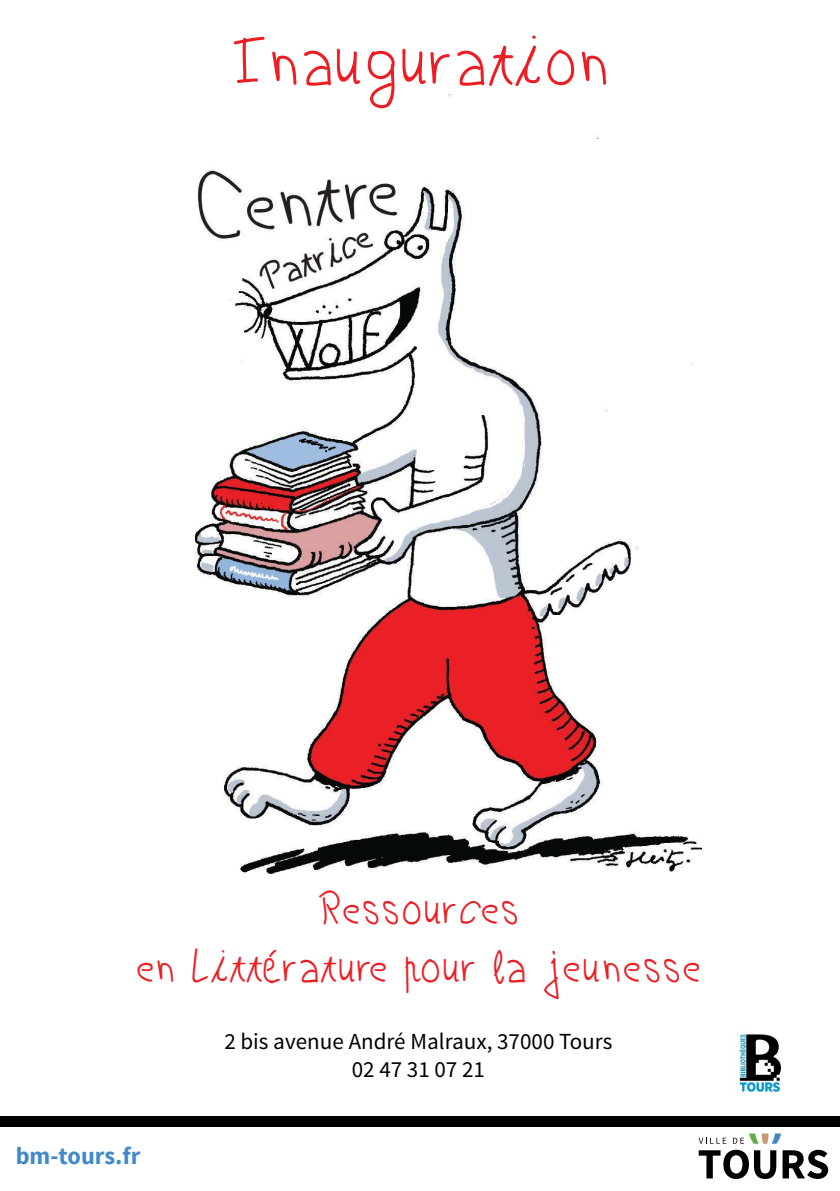
<style>
.page{position:relative;width:840px;height:1191px;background:#fff}
.page>*{position:absolute;margin:0;border:0;box-sizing:border-box;transform-origin:0 0}
.t1{font:75.6px "Boyscout";color:#ed1d24}
.t2{font:48.6px/58.4px "Boyscout";color:#ed1d24;text-align:center}
.t3{font:700 24.2px "Source Sans Pro";color:#4389c8}
.t4{font:23px/27.6px "Source Sans Pro";color:#000;text-align:center}
</style>
<div class="page">
<img style="left:195px;top:95px;width:505px;height:778px">
<div style="left:0;top:1115px;width:839px;height:11px;background:#000"></div>
<svg style="left:698px;top:1149px;width:77px;height:30px"></svg>
<svg style="left:782px;top:1149px;width:45px;height:30px"></svg>
<svg style="left:698px;top:1137px;width:27px;height:6px"></svg>
<svg style="left:733px;top:1133px;width:47px;height:10px"></svg>
<img style="left:736px;top:1034px;width:46px;height:59px">
<h1 class="t1" style="left:230px;top:16px;width:381px">Inauguration</h1>
<h2 class="t2" style="left:135px;top:881px;width:568px">Ressources<br>en Littérature pour la jeunesse</h2>
<p class="t4" style="left:224px;top:1028px;width:389px">2 bis avenue André Malraux, 37000 Tours<br>02 47 31 07 21</p>
<p class="t3" style="left:16px;top:1140px;width:126px">bm-tours.fr</p>
</div>
